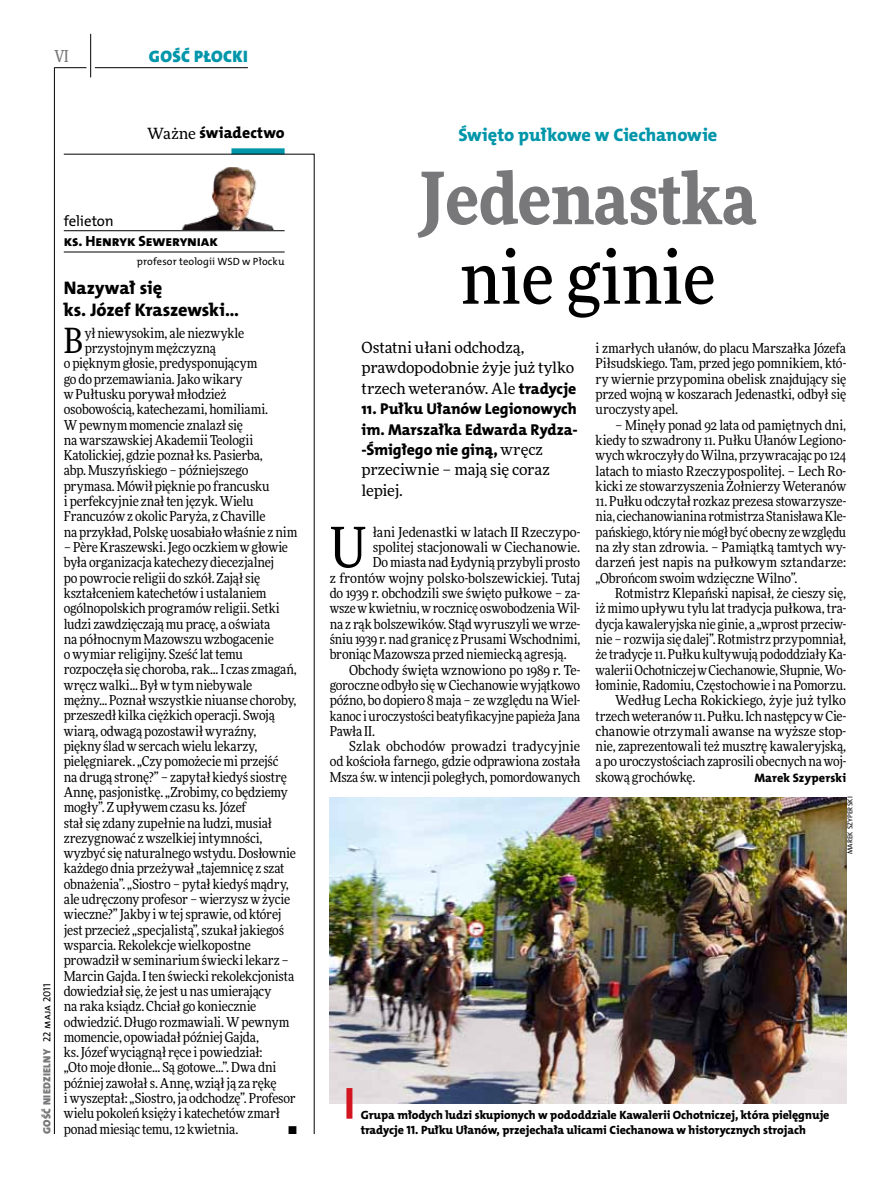
<style>
.page{position:relative;width:893px;height:1191px;background:#fff}
.page>*{position:absolute;margin:0;border:0;box-sizing:border-box;transform-origin:0 0}
.t1{font:900 72px "Freeday Narrow";color:#787779}
.t2{font:500 72px "Freeday Narrow";color:#000}
.t3{font:55.95px "Freeday Narrow News";color:#000}
.t4{font:34.8px "Freeday Narrow News";color:#000}
.t5{font:18.3px/21.6px "The Mix HP8 Ex Bld";letter-spacing:-.005em;color:#000}
.t6{font:18.3px "The Mix HP8 Ex Bld";letter-spacing:-.005em;color:#0096aa}
.t7{font:16.65px "The Mix HP9 Blk";letter-spacing:.02em;color:#0096aa}
.t8{font:500 16.5px "Freeday Narrow";color:#787779;scale:.9 1}
.t9{font:15.75px/20.4px "The Mix HP8 Ex Bld";letter-spacing:-.005em;color:#000;text-align:justify}
.t10{font:15.45px/20.4px "Freeday News";letter-spacing:-.01em;color:#000}
.t11{font:14.85px "The Mix HP8 Ex Bld";color:#000}
.t12{font:14.85px "The Mix HP5 Plain";letter-spacing:-.01em;color:#000}
.t13{font:13.65px/15.3px "Freeday Narrow News";letter-spacing:-.01em;color:#000;text-align:justify}
.t14{font:13.65px "Freeday Narrow News";letter-spacing:.01em;color:#000}
.t15{font:12.3px "The Mix HP8 Ex Bld";letter-spacing:.01em;color:#000}
.t16{font:12px/15.3px "The Mix HP8 Ex Bld";letter-spacing:-.005em;color:#000}
.t17{font:10.5px "The Mix HP5 Plain";letter-spacing:.01em;color:#000}
.t18{font:10.5px "The Mix HP9 Blk";letter-spacing:.025em;color:#787779}
.t19{font:7.2px "The Mix HP5 Plain";letter-spacing:.01em;color:#000}
.s1{font-family:"Freeday News";font-size:15.45px}
.s2{font-family:"The Mix HP5 Plain";color:#000}
.s3{font-family:"The Mix HP8 Ex Bld";font-size:15.75px}
</style>
<div class="page">
<hr style="left:54px;top:67px;width:1px;height:1067px;background:#000">
<hr style="left:90px;top:34px;width:1px;height:43px;background:#000">
<hr style="left:54px;top:67px;width:32px;height:1px;background:#000">
<hr style="left:95px;top:67px;width:153px;height:1px;background:#000">
<div style="left:231px;top:148px;width:54px;height:6px;background:#0096aa"></div>
<svg style="left:63px;top:154px;width:252px;height:980px"></svg>
<img style="left:165px;top:167px;width:120px;height:63px">
<hr style="left:64px;top:230px;width:221px;height:1px;background:#000">
<hr style="left:64px;top:252px;width:221px;height:1px;background:#000">
<img style="left:330px;top:797px;width:516px;height:306px">
<div style="left:346px;top:1088px;width:6px;height:30px;background:#d3151f"></div>
<p class="t8" style="left:54px;top:46px;width:17px">VI</p>
<p class="t7" style="left:149px;top:46px;width:100px">GOŚĆ PŁOCKI</p>
<p class="t9" style="left:147px;top:122px;width:139px"><span class="s1">Ważne</span> świadectwo</p>
<p class="t18" style="left:40px;top:1134px;width:152px;rotate:-90deg">GOŚĆ NIEDZIELNY <span class="s2">22 maja 2011</span></p>
<p class="t12" style="left:64px;top:211px;width:52px">felieton</p>
<p class="t11" style="left:64px;top:231px;width:156px">ks. Henryk Seweryniak</p>
<p class="t17" style="left:137px;top:255px;width:149px">profesor teologii WSD w Płocku</p>
<h3 class="t5" style="left:64px;top:277px;width:177px">Nazywał się<br>ks. Józef Kraszewski...</h3>
<h3 class="t4" style="left:64px;top:319px;width:21px">B</h3>
<p class="t13" style="left:85px;top:325px;width:161px">ył niewysokim, ale niezwykle</p>
<p class="t13" style="left:85px;top:340px;width:133px">przystojnym mężczyzną</p>
<p class="t13" style="left:64px;top:356px;width:195px">o pięknym głosie, predysponującym</p>
<p class="t13" style="left:64px;top:371px;width:180px">go do przemawiania. Jako wikary</p>
<p class="t13" style="left:64px;top:386px;width:164px">w Pułtusku porywał młodzież</p>
<p class="t13" style="left:64px;top:401px;width:206px">osobowością, katechezami, homiliami.</p>
<p class="t13" style="left:64px;top:417px;width:181px">W pewnym momencie znalazł się</p>
<p class="t13" style="left:64px;top:432px;width:191px">na warszawskiej Akademii Teologii</p>
<p class="t13" style="left:64px;top:447px;width:201px">Katolickiej, gdzie poznał ks. Pasierba,</p>
<p class="t13" style="left:64px;top:463px;width:186px">abp. Muszyńskiego – późniejszego</p>
<p class="t13" style="left:64px;top:478px;width:207px">prymasa. Mówił pięknie po francusku</p>
<p class="t13" style="left:64px;top:493px;width:191px">i perfekcyjnie znał ten język. Wielu</p>
<p class="t13" style="left:64px;top:509px;width:203px">Francuzów z okolic Paryża, z Chaville</p>
<p class="t13" style="left:64px;top:524px;width:235px">na przykład, Polskę uosabiało właśnie z nim</p>
<p class="t13" style="left:64px;top:539px;width:234px;text-align:left">– Père Kraszewski. Jego oczkiem w głowie była organizacja katechezy diecezjalnej<br>po powrocie religii do szkół. Zajął się kształceniem katechetów i ustalaniem ogólnopolskich programów religii. Setki ludzi zawdzięczają mu pracę, a oświata<br>na północnym Mazowszu wzbogacenie<br>o wymiar religijny. Sześć lat temu rozpoczęła się choroba, rak... I czas zmagań, wręcz walki... Był w tym niebywale mężny... Poznał wszystkie niuanse choroby, przeszedł kilka ciężkich operacji. Swoją wiarą, odwagą pozostawił wyraźny, piękny ślad w sercach wielu lekarzy, pielęgniarek. „Czy pomożecie mi przejść<br>na drugą stronę?” – zapytał kiedyś siostrę Annę, pasjonistkę. „Zrobimy, co będziemy mogły”. Z upływem czasu ks. Józef<br>stał się zdany zupełnie na ludzi, musiał zrezygnować z wszelkiej intymności, wyzbyć się naturalnego wstydu. Dosłownie każdego dnia przeżywał „tajemnicę z szat obnażenia”. „Siostro – pytał kiedyś mądry, ale udręczony profesor – wierzysz w życie wieczne?” Jakby i w tej sprawie, od której jest przecież „specjalistą”, szukał jakiegoś wsparcia. Rekolekcje wielkopostne prowadził w seminarium świecki lekarz – Marcin Gajda. I ten świecki rekolekcjonista dowiedział się, że jest u nas umierający<br>na raka ksiądz. Chciał go koniecznie odwiedzić. Długo rozmawiali. W pewnym momencie, opowiadał później Gajda,<br>ks. Józef wyciągnął ręce i powiedział:<br>„Oto moje dłonie... Są gotowe...”. Dwa dni później zawołał s. Annę, wziął ją za rękę<br>i wyszeptał: „Siostro, ja odchodzę”. Profesor wielu pokoleń księży i katechetów zmarł ponad miesiąc temu, 12 kwietnia.</p>
<p class="t13" style="left:288px;top:1121px;width:11px">•</p>
<h3 class="t6" style="left:458px;top:123px;width:260px">Święto pułkowe w Ciechanowie</h3>
<h1 class="t1" style="left:419px;top:151px;width:338px">Jedenastka</h1>
<h1 class="t2" style="left:460px;top:233px;width:257px">nie ginie</h1>
<p class="t10" style="left:362px;top:337px;width:216px">Ostatni ułani odchodzą, prawdopodobnie żyje już tylko trzech weteranów. Ale <span class="s3">tradycje</span></p>
<p class="t9" style="left:362px;top:399px;width:218px">11. Pułku Ułanów Legionowych im. Marszałka Edwarda Rydza--Śmigłego nie giną, <span class="s1">wręcz</span></p>
<p class="t10" style="left:362px;top:459px;width:190px">przeciwnie – mają się coraz lepiej.</p>
<h2 class="t3" style="left:330px;top:513px;width:38px">U</h2>
<p class="t13" style="left:373px;top:524px;width:209px">łani Jedenastki w latach II Rzeczypo-</p>
<p class="t13" style="left:596px;top:340px;width:252px">i zmarłych ułanów, do placu Marszałka Józefa Piłsudskiego. Tam, przed jego pomnikiem, któ&shy;ry wiernie przypomina obelisk znajdujący się przed wojną w koszarach Jedenastki, odbył się uroczysty apel.</p>
<p class="t13" style="left:596px;top:417px;width:252px;text-indent:20px">– Minęły ponad 92 lata od pamiętnych dni, kiedy to szwadrony 11. Pułku Ułanów Legiono&shy;wych wkroczyły do Wilna, przywracając po 124 latach to miasto Rzeczypospolitej. – Lech Ro&shy;kicki ze stowarzyszenia Żołnierzy Weteranów</p>
<p class="t13" style="left:596px;top:493px;width:252px">11. Pułku odczytał rozkaz prezesa stowarzysze&shy;nia, ciechanowianina rotmistrza Stanisława Kle&shy;pańskiego, który nie mógł być obecny ze względu na zły stan zdrowia. – Pamiątką tamtych wy&shy;darzeń jest napis na pułkowym sztandarze: „Obrońcom swoim wdzięczne Wilno”.</p>
<p class="t13" style="left:615px;top:585px;width:232px">Rotmistrz Klepański napisał, że cieszy się,</p>
<p class="t13" style="left:596px;top:600px;width:252px">iż mimo upływu tylu lat tradycja pułkowa, tra-</p>
<p class="t13" style="left:596px;top:616px;width:252px">dycja kawaleryjska nie ginie, a „wprost przeciw-</p>
<p class="t13" style="left:596px;top:631px;width:252px">nie – rozwija się dalej”. Rotmistrz przypomniał,</p>
<p class="t13" style="left:596px;top:646px;width:252px">że tradycje 11. Pułku kultywują pododdziały Ka-</p>
<p class="t13" style="left:596px;top:662px;width:252px">walerii Ochotniczej w Ciechanowie, Słupnie, Wo-</p>
<p class="t13" style="left:596px;top:677px;width:252px">łominie, Radomiu, Częstochowie i na Pomorzu.</p>
<p class="t13" style="left:615px;top:692px;width:232px">Według Lecha Rokickiego, żyje już tylko</p>
<p class="t13" style="left:596px;top:708px;width:252px">trzech weteranów 11. Pułku. Ich następcy w Cie-</p>
<p class="t13" style="left:596px;top:723px;width:252px">chanowie otrzymali awanse na wyższe stop-</p>
<p class="t13" style="left:596px;top:738px;width:252px">nie, zaprezentowali też musztrę kawaleryjską,</p>
<p class="t13" style="left:596px;top:754px;width:252px">a po uroczystościach zaprosili obecnych na woj-</p>
<p class="t13" style="left:596px;top:769px;width:101px">skową grochówkę.</p>
<p class="t15" style="left:754px;top:769px;width:93px">Marek Szyperski</p>
<p class="t13" style="left:373px;top:539px;width:209px">spolitej stacjonowali w Ciechanowie.</p>
<p class="t13" style="left:373px;top:555px;width:209px">Do miasta nad Łydynią przybyli prosto</p>
<p class="t13" style="left:330px;top:570px;width:252px">z frontów wojny polsko-bolszewickiej. Tutaj</p>
<p class="t13" style="left:330px;top:585px;width:252px">do 1939 r. obchodzili swe święto pułkowe – za-</p>
<p class="t13" style="left:330px;top:600px;width:252px">wsze w kwietniu, w rocznicę oswobodzenia Wil-</p>
<p class="t13" style="left:330px;top:616px;width:252px">na z rąk bolszewików. Stąd wyruszyli we wrze-</p>
<p class="t13" style="left:330px;top:631px;width:252px">śniu 1939 r. nad granicę z Prusami Wschodnimi,</p>
<p class="t13" style="left:330px;top:646px;width:238px">broniąc Mazowsza przed niemiecką agresją.</p>
<p class="t13" style="left:349px;top:662px;width:233px">Obchody święta wznowiono po 1989 r. Te-</p>
<p class="t13" style="left:330px;top:677px;width:252px">goroczne odbyło się w Ciechanowie wyjątkowo</p>
<p class="t13" style="left:330px;top:692px;width:252px">późno, bo dopiero 8 maja – ze względu na Wiel-</p>
<p class="t13" style="left:330px;top:708px;width:252px">kanoc i uroczystości beatyfikacyjne papieża Jana</p>
<p class="t13" style="left:330px;top:723px;width:47px">Pawła II.</p>
<p class="t14" style="left:349px;top:738px;width:232px">Szlak obchodów prowadzi tradycyjnie</p>
<p class="t13" style="left:330px;top:754px;width:252px">od kościoła farnego, gdzie odprawiona została</p>
<p class="t13" style="left:330px;top:769px;width:252px">Msza św. w intencji poległych, pomordowanych</p>
<p class="t19" style="left:845px;top:854px;width:59px;rotate:-90deg">Marek Szyperski</p>
<p class="t16" style="left:361px;top:1107px;width:470px">Grupa młodych ludzi skupionych w pododdziale Kawalerii Ochotniczej, która pielęgnuje tradycje 11. Pułku Ułanów, przejechała ulicami Ciechanowa w historycznych strojach</p>
</div>
